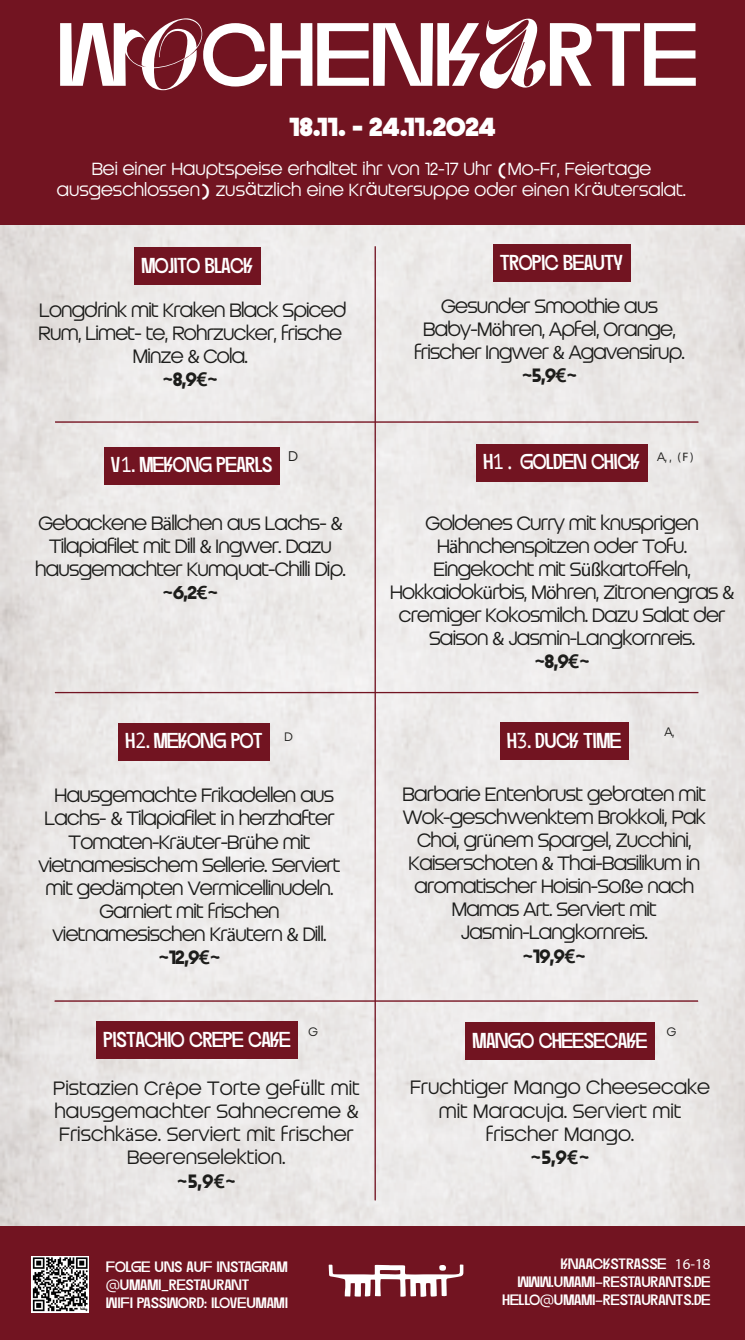
<style>
.page{position:relative;width:745px;height:1340px;background:#fff}
.page>*{position:absolute;margin:0;border:0;box-sizing:border-box;transform-origin:0 0}
.t1{font:89.42px "Dirtyline 36 Daysoftype 2022";color:#fff;scale:1.06 1}
.t2{font:900 26.07px "Franci ATRIAL";color:#fff}
.t3{font:21.53px "Dirtyline 36 Daysoftype 2022";color:#fff;scale:.89 1}
.t4{font:21.53px "Dirtyline 36 Daysoftype 2022";color:#fff;scale:.9 1}
.t5{font:19.25px/23.1px "Franci ATRIAL";letter-spacing:-.04em;color:#1d1d1b;text-align:center}
.t6{font:19.25px/23.1px "Franci ATRIAL";color:#1d1d1b;text-align:center}
.t7{font:700 19.25px "PT Mono";color:#1d1d1b}
.t8{font:700 18.55px "PT Mono";color:#1d1d1b;scale:1.04 1}
.t9{font:17.5px/21px "Franci ATRIAL";color:#fff;text-align:center}
.t10{font:15.05px/18px "Dirtyline 36 Daysoftype 2022";color:#fff}
.t11{font:14px "Franci ATRIAL";color:#1d1d1b}
.t12{font:12.25px "Franci ATRIAL";color:#1d1d1b}
.s1{font-family:"PT Mono";font-weight:700}
.s2{font-family:"ST Heiti SC";font-weight:500}
.s3{font-family:"Myriad Pro"}
.s4{font-family:"Franci ATRIAL"}
.s5{font-family:"PT Mono"}
.s6{font-weight:700}
</style>
<div class="page">
<img style="left:0;top:224px;width:744px;height:1002px">
<div style="left:0;top:1226px;width:744px;height:113px;background:#721421"></div>
<div style="left:0;top:0;width:744px;height:224px;background:#721421"></div>
<div style="left:134px;top:247px;width:126px;height:38px;background:#721421"></div>
<div style="left:492px;top:245px;width:138px;height:37px;background:#721421"></div>
<div style="left:103px;top:447px;width:176px;height:37px;background:#721421"></div>
<div style="left:475px;top:444px;width:171px;height:37px;background:#721421"></div>
<div style="left:118px;top:722px;width:152px;height:38px;background:#721421"></div>
<div style="left:499px;top:722px;width:129px;height:38px;background:#721421"></div>
<div style="left:96px;top:1021px;width:201px;height:37px;background:#721421"></div>
<div style="left:465px;top:1022px;width:189px;height:37px;background:#721421"></div>
<img style="left:32px;top:1256px;width:56px;height:55px">
<hr style="left:374px;top:246px;width:1px;height:954px;background:#721422">
<hr style="left:55px;top:1000px;width:642px;height:1px;background:#721422">
<hr style="left:55px;top:692px;width:643px;height:1px;background:#721422">
<hr style="left:55px;top:421px;width:643px;height:1px;background:#721422">
<svg style="left:328px;top:1264px;width:135px;height:32px"></svg>
<h1 class="t1" style="left:58px;top:2px;width:604px">wOchenkArte</h1>
<h2 class="t2" style="left:289px;top:114px;width:208px">18.11. - 24.11.2024</h2>
<p class="t9" style="left:57px;top:159px;width:630px">Bei einer Hauptspeise erhaltet ihr von 12-17 Uhr <span class="s1">(</span>Mo-Fr, Feiertage ausgeschlossen<span class="s1">)</span> zus<span class="s2">ä</span>tzlich eine Kr<span class="s2">ä</span>utersuppe oder einen Kr<span class="s2">ä</span>utersalat.</p>
<p class="t3" style="left:142px;top:253px;width:128px">mojito black</p>
<p class="t3" style="left:500px;top:250px;width:141px">tropic beauty</p>
<p class="t5" style="left:39px;top:299px;width:309px">Longdrink mit Kraken Black Spiced<br>Rum, Limet- te, Rohrzucker, frische<br>Minze <span class="s3">&amp;</span> Cola.</p>
<p class="t7" style="left:162px;top:368px;width:58px">~<span class="s4">8,9</span>€~</p>
<p class="t5" style="left:414px;top:295px;width:272px">Gesunder Smoothie aus<br>Baby-M<span class="s3">ö</span>hren, Apfel, Orange, frischer Ingwer <span class="s3">&amp;</span> Agavensirup.</p>
<p class="t7" style="left:521px;top:364px;width:58px">~<span class="s4">5,9</span>€~</p>
<p class="t11" style="left:288px;top:450px;width:11px">D</p>
<p class="t12" style="left:656px;top:451px;width:38px">A, , <span class="s3">( F )</span></p>
<p class="t3" style="left:111px;top:452px;width:184px">v<span class="s5">1</span>. mekong pearls</p>
<p class="t4" style="left:483px;top:449px;width:176px">h<span class="s5">1.</span> golden chick</p>
<p class="t5" style="left:35px;top:513px;width:312px">Gebackene B<span class="s3">ä</span>llchen aus Lachs- <span class="s3">&amp;<br></span>Tilapiafilet mit Dill <span class="s3">&amp;</span> Ingwer. Dazu hausgemachter Kumquat-Chilli Dip.</p>
<p class="t8" style="left:162px;top:581px;width:56px">~<span class="s4">6,2</span>€~</p>
<p class="t5" style="left:390px;top:512px;width:345px">Goldenes Curry mit knusprigen H<span class="s3">ä</span>hnchenspitzen oder Tofu.<br>Eingekocht mit S<span class="s3">üß</span>kartoffeln, Hokkaidok<span class="s3">ü</span>rbis, M<span class="s3">ö</span>hren, Zitronengras <span class="s3">&amp; </span>cremiger Kokosmilch. Dazu Salat der Saison <span class="s3">&amp;</span> Jasmin-Langkornreis.</p>
<p class="t7" style="left:533px;top:650px;width:58px">~<span class="s4">8,9</span>€~</p>
<p class="t12" style="left:284px;top:731px;width:10px">D</p>
<p class="t12" style="left:664px;top:726px;width:11px">A,</p>
<p class="t3" style="left:126px;top:728px;width:156px">h<span class="s5">2</span>. mekong pot</p>
<p class="t3" style="left:507px;top:727px;width:131px">h<span class="s5">3</span>. duck time</p>
<p class="t5" style="left:39px;top:785px;width:303px">Hausgemachte Frikadellen aus<br>Lachs- <span class="s3">&amp;</span> Tilapiafilet in herzhafter<br>Tomaten-Kr<span class="s3">ä</span>uter-Br<span class="s3">ü</span>he mit vietnamesischem Sellerie. Serviert mit ged<span class="s3">ä</span>mpten Vermicellinudeln.<br>Garniert mit frischen vietnamesischen Kr<span class="s3">ä</span>utern <span class="s3">&amp;</span> Dill. <span class="s1">~</span><span class="s6">12,9</span><span class="s1">€~</span></p>
<p class="t5" style="left:402px;top:783px;width:305px">Barbarie Entenbrust gebraten mit<br>Wok-geschwenktem Brokkoli, Pak<br>Choi, gr<span class="s3">ü</span>nem Spargel, Zucchini,<br>Kaiserschoten <span class="s3">&amp;</span> Thai-Basilikum in aromatischer Hoisin-So<span class="s3">ß</span>e nach<br>Mamas Art. Serviert mit<br>Jasmin-Langkornreis.<br><span class="s1">~</span><span class="s6">19,9</span><span class="s1">€~</span></p>
<p class="t12" style="left:308px;top:1026px;width:11px">G</p>
<p class="t12" style="left:666px;top:1026px;width:11px">G</p>
<p class="t3" style="left:104px;top:1026px;width:212px">pistachio crepe cake</p>
<p class="t3" style="left:472px;top:1027px;width:198px">mango cheesecake</p>
<p class="t6" style="left:53px;top:1077px;width:308px">Pistazien Cr<span class="s3">ê</span>pe Torte gef<span class="s3">ü</span>llt mit hausgemachter Sahnecreme <span class="s3">&amp;<br></span>Frischk<span class="s3">ä</span>se. Serviert mit frischer<br>Beerenselektion.</p>
<p class="t7" style="left:176px;top:1169px;width:61px">~<span class="s4">5,9</span>€~</p>
<p class="t10" style="left:106px;top:1257px;width:183px">folge uns auf instagram @umami_restaurant<br>wifi password: iloveumami</p>
<p class="t6" style="left:410px;top:1077px;width:301px">Fruchtiger Mango Cheesecake mit Maracuja. Serviert mit frischer Mango.</p>
<p class="t7" style="left:529px;top:1145px;width:61px">~<span class="s4">5,9</span>€~</p>
<p class="t10" style="left:560px;top:1254px;width:107px">knaackstrasse</p>
<p class="t10" style="left:517px;top:1272px;width:194px">www.umami-restaurants.de</p>
<p class="t10" style="left:502px;top:1290px;width:209px">hello@umami-restaurants.de</p>
</div>
